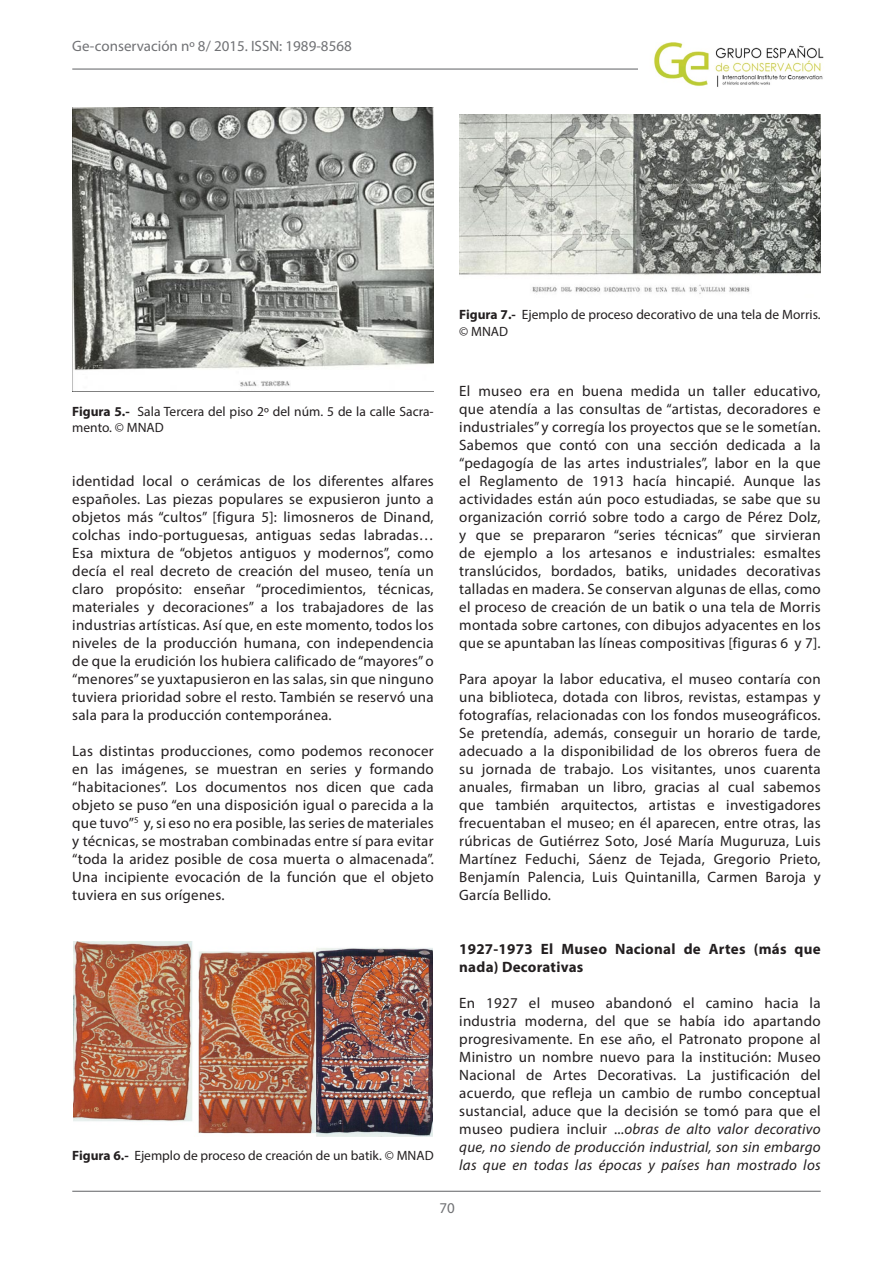
<style>
.page{position:relative;width:893px;height:1263px;background:#fff}
.page>*{position:absolute;margin:0;border:0;box-sizing:border-box;transform-origin:0 0}
.Tipo_de_texto{font:15px/18px "Myriad Pro";letter-spacing:.015em;color:#231f20;text-align:justify}
.Tipo_de_texto-2{font:700 15px/18px "Myriad Pro";letter-spacing:.015em;color:#231f20}
.t1{font:15px "Myriad Pro";color:#717275}
.Pies_de_foto{font:13.5px/16.5px "Myriad Pro";color:#231f20}
.s1{font-weight:700}
.s2{font-style:italic}
</style>
<div class="page">
<hr style="left:72px;top:68px;width:567px;height:2px;background:#717275">
<hr style="left:72px;top:1191px;width:749px;height:1px;background:#717275">
<img style="left:654px;top:42px;width:170px;height:45px">
<img style="left:72px;top:108px;width:362px;height:283px">
<img style="left:73px;top:941px;width:360px;height:196px">
<img style="left:459px;top:114px;width:362px;height:180px">
<p class="t1" style="left:72px;top:37px;width:281px">Ge-conservación nº 8/ 2015. ISSN: 1989-8568</p>
<p class="Pies_de_foto" style="left:72px;top:402px;width:363px"><span class="s1">Figura 5.-</span> Sala Tercera del piso 2º del núm. 5 de la calle Sacra&shy;mento. © MNAD</p>
<p class="Tipo_de_texto" style="left:72px;top:472px;width:363px">identidad local o cerámicas de los diferentes alfares españoles. Las piezas populares se expusieron junto a objetos más “cultos” [figura 5]: limosneros de Dinand, colchas indo-portuguesas, antiguas sedas labradas… Esa mixtura de “objetos antiguos y modernos”, como decía el real decreto de creación del museo, tenía un claro propósito: enseñar “procedimientos, técnicas, materiales y decoraciones” a los trabajadores de las industrias artísticas. Así que, en este momento, todos los niveles de la producción humana, con independencia de que la erudición los hubiera calificado de “mayores” o “menores” se yuxtapusieron en las salas, sin que ninguno tuviera prioridad sobre el resto. También se reservó una sala para la producción contemporánea.</p>
<p class="Tipo_de_texto" style="left:72px;top:742px;width:363px">Las distintas producciones, como podemos reconocer en las imágenes, se muestran en series y formando “habitaciones”. Los documentos nos dicen que cada objeto se puso “en una disposición igual o parecida a la que tuvo”<sup>5</sup> y, si eso no era posible, las series de materiales y técnicas, se mostraban combinadas entre sí para evitar “toda la aridez posible de cosa muerta o almacenada”.<br>Una incipiente evocación de la función que el objeto tuviera en sus orígenes.</p>
<p class="Pies_de_foto" style="left:72px;top:1147px;width:363px"><span class="s1">Figura 6.-</span> Ejemplo de proceso de creación de un batik. © MNAD</p>
<p class="Pies_de_foto" style="left:459px;top:306px;width:363px"><span class="s1">Figura 7.-</span> Ejemplo de proceso decorativo de una tela de Morris. © MNAD</p>
<p class="Tipo_de_texto" style="left:459px;top:382px;width:363px">El museo era en buena medida un taller educativo, que atendía a las consultas de “artistas, decoradores e industriales” y corregía los proyectos que se le sometían.<br>Sabemos que contó con una sección dedicada a la “pedagogía de las artes industriales”, labor en la que el Reglamento de 1913 hacía hincapié. Aunque las actividades están aún poco estudiadas, se sabe que su organización corrió sobre todo a cargo de Pérez Dolz, y que se prepararon “series técnicas” que sirvieran de ejemplo a los artesanos e industriales: esmaltes translúcidos, bordados, batiks, unidades decorativas talladas en madera. Se conservan algunas de ellas, como el proceso de creación de un batik o una tela de Morris montada sobre cartones, con dibujos adyacentes en los que se apuntaban las líneas compositivas [figuras 6 y 7].</p>
<p class="Tipo_de_texto" style="left:459px;top:670px;width:363px">Para apoyar la labor educativa, el museo contaría con una biblioteca, dotada con libros, revistas, estampas y fotografías, relacionadas con los fondos museográficos.<br>Se pretendía, además, conseguir un horario de tarde, adecuado a la disponibilidad de los obreros fuera de su jornada de trabajo. Los visitantes, unos cuarenta anuales, firmaban un libro, gracias al cual sabemos que también arquitectos, artistas e investigadores frecuentaban el museo; en él aparecen, entre otras, las rúbricas de Gutiérrez Soto, José María Muguruza, Luis Martínez Feduchi, Sáenz de Tejada, Gregorio Prieto, Benjamín Palencia, Luis Quintanilla, Carmen Baroja y García Bellido.</p>
<p class="Tipo_de_texto-2" style="left:459px;top:939px;width:363px">1927-1973 El Museo Nacional de Artes (más que nada) Decorativas</p>
<p class="Tipo_de_texto" style="left:459px;top:994px;width:363px">En 1927 el museo abandonó el camino hacia la industria moderna, del que se había ido apartando progresivamente. En ese año, el Patronato propone al Ministro un nombre nuevo para la institución: Museo Nacional de Artes Decorativas. La justificación del acuerdo, que refleja un cambio de rumbo conceptual sustancial, aduce que la decisión se tomó para que el museo pudiera incluir ...<span class="s2">obras de alto valor decorativo que, no siendo de producción industrial, son sin embargo las que en todas las épocas y países han mostrado los</span></p>
<p class="t1" style="left:439px;top:1198px;width:17px">70</p>
</div>
